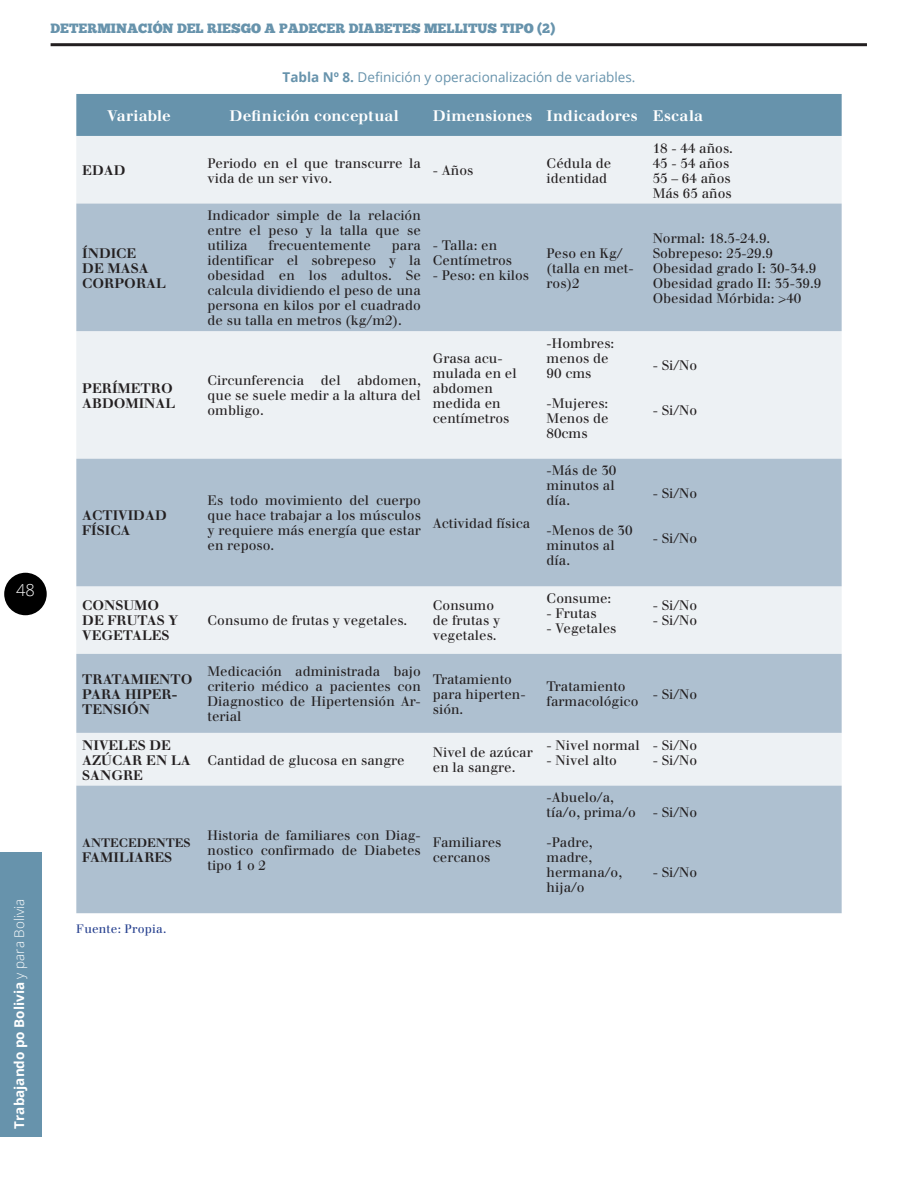
<style>
.page{position:relative;width:918px;height:1188px;background:#fff}
.page>*{position:absolute;margin:0;border:0;box-sizing:border-box;transform-origin:0 0}
.t1{font:300 16.5px "Open Sans";color:#fff}
.t2{font:700 15px "Justus";letter-spacing:.005em;color:#fff}
.t3{font:13.5px/15px "Justus";color:#231f20}
.t4{font:700 13.5px/15px "Justus";color:#231f20}
.t5{font:13.5px "Chunk Five";color:#6793ac}
.t6{font:13.5px "Open Sans";color:#6793ac}
.t7{font:700 13.5px "Open Sans";color:#fff}
.t8{font:12px "Justus";letter-spacing:.02em;color:#253f8e}
.t9{font:700 12px "Justus";color:#231f20}
.s1{font-weight:300}
.s2{font-weight:700}
</style>
<div class="page">
<div style="left:0;top:852px;width:41px;height:285px;background:#6793ac"></div>
<hr style="left:51px;top:43px;width:816px;height:3px;background:#231f20">
<div style="left:4px;top:573px;width:43px;height:42px;background:#000;border-radius:50%"></div>
<div style="left:76px;top:94px;width:766px;height:42px;background:#6793ac"></div>
<div style="left:76px;top:136px;width:766px;height:68px;background:#edf1f4"></div>
<svg style="left:76px;top:204px;width:766px;height:709px;fill:#aec0d0"></svg>
<p class="t1" style="left:16px;top:584px;width:20px">48</p>
<p class="t7" style="left:14px;top:1129px;width:231px;rotate:-90deg">Trabajando po Bolivia <span class="s1">y para Bolivia</span></p>
<p class="t5" style="left:51px;top:20px;width:506px">DETERMINACIÓN DEL RIESGO A PADECER DIABETES MELLITUS TIPO (2)</p>
<p class="t6" style="left:283px;top:67px;width:354px"><span class="s2">Tabla Nº 8.</span> De昀椀nición y operacionalización de variables.</p>
<p class="t2" style="left:107px;top:110px;width:65px">Variable</p>
<p class="t2" style="left:230px;top:107px;width:171px">De昀椀nición conceptual</p>
<p class="t2" style="left:433px;top:110px;width:272px">Dimensiones Indicadores Escala</p>
<p class="t4" style="left:82px;top:164px;width:45px">EDAD</p>
<p class="t3" style="left:208px;top:157px;width:215px">Periodo en el que transcurre la vida de un ser vivo.</p>
<p class="t3" style="left:433px;top:164px;width:42px">- Años</p>
<p class="t3" style="left:547px;top:157px;width:66px">Cédula de identidad</p>
<p class="t4" style="left:82px;top:247px;width:85px">ÍNDICE<br>DE MASA<br>CORPORAL</p>
<p class="t3" style="left:208px;top:209px;width:215px;text-align:justify">Indicador simple de la relación entre el peso y la talla que se utiliza</p>
<p class="t3" style="left:269px;top:239px;width:104px">frecuentemente</p>
<p class="t3" style="left:208px;top:239px;width:215px;text-align:justify;text-indent:184px">para identi昀椀car el sobrepeso y la obesidad en los adultos. Se calcula dividiendo el peso de una persona en kilos por el cuadrado de su talla en metros (kg/m2).</p>
<p class="t3" style="left:433px;top:239px;width:81px">- Talla: en<br>Centímetros</p>
<p class="t3" style="left:433px;top:269px;width:98px">- Peso: en kilos</p>
<p class="t4" style="left:82px;top:382px;width:94px">PERÍMETRO<br>ABDOMINAL</p>
<p class="t3" style="left:208px;top:374px;width:215px;text-align:justify">Circunferencia del abdomen, que se suele medir a la altura del ombligo.</p>
<p class="t3" style="left:433px;top:352px;width:85px">Grasa acu&shy;mulada en el abdomen medida en centímetros</p>
<p class="t4" style="left:82px;top:510px;width:86px">ACTIVIDAD<br>FÍSICA</p>
<p class="t4" style="left:82px;top:600px;width:97px">CONSUMO<br>DE FRUTAS Y<br>VEGETALES</p>
<p class="t3" style="left:208px;top:494px;width:215px;text-align:justify">Es todo movimiento del cuerpo que hace trabajar a los músculos y requiere más energía que estar en reposo.</p>
<p class="t3" style="left:433px;top:517px;width:99px">Actividad física</p>
<p class="t3" style="left:208px;top:615px;width:201px">Consumo de frutas y vegetales.</p>
<p class="t3" style="left:433px;top:600px;width:69px">Consumo de frutas y vegetales.</p>
<p class="t3" style="left:547px;top:247px;width:89px">Peso en Kg/ (talla en met&shy;ros)2</p>
<p class="t3" style="left:547px;top:337px;width:69px">-Hombres: menos de<br>90 cms</p>
<p class="t3" style="left:547px;top:397px;width:64px;text-align:justify">-Mujeres:<br>Menos de 80cms</p>
<p class="t3" style="left:547px;top:464px;width:71px">-Más de 30 minutos al día.</p>
<p class="t3" style="left:547px;top:524px;width:88px">-Menos de 30 minutos al día.</p>
<p class="t3" style="left:547px;top:592px;width:66px">Consume:</p>
<p class="t3" style="left:547px;top:607px;width:52px">- Frutas</p>
<p class="t3" style="left:547px;top:622px;width:71px">- Vegetales</p>
<p class="t3" style="left:653px;top:142px;width:82px">18 - 44 años.<br>45 - 54 años<br>55 – 64 años<br>Más 65 años</p>
<p class="t3" style="left:653px;top:232px;width:170px">Normal: 18.5-24.9.<br>Sobrepeso: 25-29.9<br>Obesidad grado I: 30-34.9<br>Obesidad grado II: 35-39.9<br>Obesidad Mórbida: &gt;40</p>
<p class="t3" style="left:653px;top:359px;width:46px">- Si/No</p>
<p class="t3" style="left:653px;top:404px;width:46px">- Si/No</p>
<p class="t3" style="left:653px;top:487px;width:46px">- Si/No</p>
<p class="t3" style="left:653px;top:532px;width:46px">- Si/No</p>
<p class="t3" style="left:653px;top:600px;width:46px">- Si/No</p>
<p class="t3" style="left:653px;top:615px;width:46px">- Si/No</p>
<p class="t4" style="left:82px;top:673px;width:112px">TRATAMIENTO<br>PARA HIPER-<br>TENSIÓN</p>
<p class="t3" style="left:208px;top:665px;width:215px;text-align:justify">Medicación administrada bajo criterio médico a pacientes con Diagnostico de Hipertensión Ar&shy;terial</p>
<p class="t3" style="left:433px;top:673px;width:94px">Tratamiento para hiperten&shy;sión.</p>
<p class="t3" style="left:547px;top:680px;width:93px">Tratamiento farmacológico</p>
<p class="t3" style="left:653px;top:688px;width:46px">- Si/No</p>
<p class="t4" style="left:82px;top:739px;width:110px">NIVELES DE<br>AZÚCAR EN LA<br>SANGRE</p>
<p class="t3" style="left:653px;top:739px;width:46px">- Si/No</p>
<p class="t3" style="left:653px;top:754px;width:46px">- Si/No</p>
<p class="t3" style="left:547px;top:739px;width:95px">- Nivel normal</p>
<p class="t3" style="left:547px;top:754px;width:72px">- Nivel alto</p>
<p class="t3" style="left:208px;top:754px;width:199px">Cantidad de glucosa en sangre</p>
<p class="t3" style="left:433px;top:746px;width:101px">Nivel de azúcar en la sangre.</p>
<p class="t9" style="left:82px;top:838px;width:110px">ANTECEDENTES</p>
<p class="t4" style="left:82px;top:852px;width:92px">FAMILIARES</p>
<p class="t3" style="left:208px;top:829px;width:215px;text-align:justify">Historia de familiares con Diag&shy;nostico con昀椀rmado de Diabetes tipo 1 o 2</p>
<p class="t3" style="left:433px;top:836px;width:70px">Familiares cercanos</p>
<p class="t8" style="left:76px;top:924px;width:92px">Fuente: Propia.</p>
<p class="t3" style="left:547px;top:791px;width:91px">-Abuelo/a, tía/o, prima/o</p>
<p class="t3" style="left:547px;top:836px;width:77px">-Padre, madre, hermana/o, hija/o</p>
<p class="t3" style="left:653px;top:806px;width:46px">- Si/No</p>
<p class="t3" style="left:653px;top:866px;width:46px">- Si/No</p>
</div>
